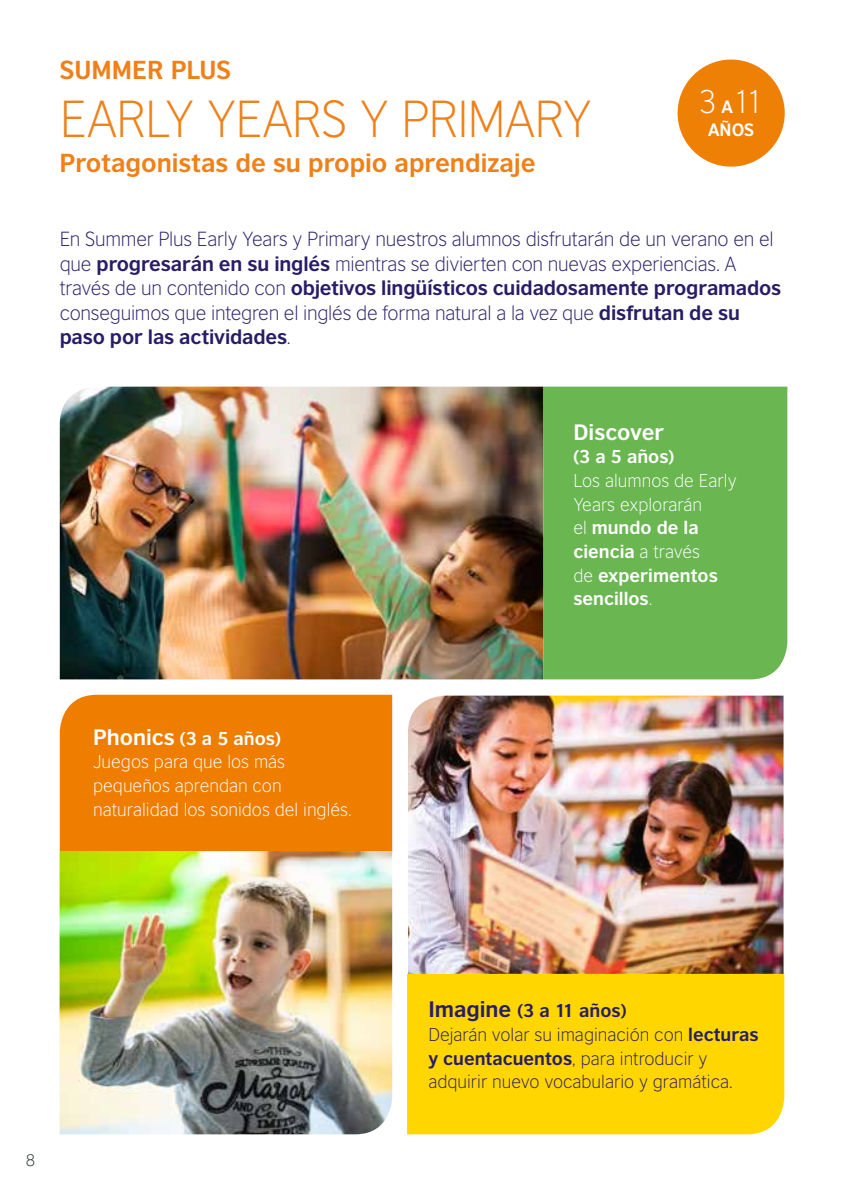
<style>
.page{position:relative;width:844px;height:1191px;background:#fff}
.page>*{position:absolute;margin:0;border:0;box-sizing:border-box;transform-origin:0 0}
.t1{font:300 49px "British Council Sans";letter-spacing:-.025em;color:#f08018}
.t2{font:300 30.8px "British Council Sans";color:#fff}
.t3{font:700 24.5px "British Council Sans";color:#f08018}
.t4{font:700 21px "British Council Sans";color:#fff}
.t5{font:300 19.25px/24.5px "British Council Sans";letter-spacing:-.015em;color:#281d67}
.t6{font:300 17.5px/23.6px "British Council Sans";color:#fff}
.t7{font:300 17.5px/23.6px "British Council Sans";color:#281d67}
.t8{font:700 17.5px "British Council Sans";color:#fff}
.t9{font:700 16.8px "British Council Sans";color:#fff}
.t10{font:300 15.75px "British Council Sans";color:#30383a}
.s1{font-weight:700;font-size:16.8px}
.s2{font-weight:700}
.s3{font-weight:700;font-size:21px}
</style>
<div class="page">
<img style="left:60px;top:851px;width:332px;height:283px">
<div style="left:677px;top:60px;width:107px;height:107px;background:#ef7d00;border-radius:50%"></div>
<img style="left:60px;top:386px;width:483px;height:293px">
<div style="left:407px;top:974px;width:377px;height:160px;background:#ffd600"></div>
<div style="left:60px;top:694px;width:332px;height:157px;background:#ef7d00"></div>
<div style="left:543px;top:386px;width:244px;height:293px;background:#6ab651"></div>
<img style="left:408px;top:695px;width:375px;height:279px">
<p class="t3" style="left:60px;top:55px;width:173px">SUMMER PLUS</p>
<h1 class="t1" style="left:60px;top:91px;width:534px">EARLY YEARS Y PRIMARY</h1>
<p class="t3" style="left:60px;top:148px;width:477px">Protagonistas de su propio aprendizaje</p>
<h2 class="t2" style="left:698px;top:85px;width:67px">3 <span class="s1">A</span>11</h2>
<p class="t9" style="left:708px;top:119px;width:48px">AÑOS</p>
<p class="t5" style="left:60px;top:227px;width:722px">En Summer Plus Early Years y Primary nuestros alumnos disfrutarán de un verano en el que <span class="s2">progresarán en su inglés</span> mientras se divierten con nuevas experiencias. A través de un contenido con <span class="s2">objetivos lingüísticos cuidadosamente programados </span>conseguimos que integren el inglés de forma natural a la vez que <span class="s2">disfrutan de su paso por las actividades</span>.</p>
<p class="t6" style="left:93px;top:726px;width:260px"><span class="s3">Phonics</span> <span class="s2">(3 a 5 años)<br></span>Juegos para que los más pequeños aprendan con naturalidad los sonidos del inglés.</p>
<p class="t4" style="left:573px;top:419px;width:92px">Discover</p>
<p class="t8" style="left:573px;top:446px;width:102px">(3 a 5 años)</p>
<p class="t6" style="left:573px;top:469px;width:165px">Los alumnos de Early<br>Years explorarán<br>el <span class="s2">mundo de la ciencia</span> a través<br>de <span class="s2">experimentos sencillos</span>.</p>
<p class="t10" style="left:26px;top:1151px;width:11px">8</p>
<p class="t7" style="left:428px;top:999px;width:332px"><span class="s3">Imagine</span> <span class="s2">(3 a 11 años)<br></span>Dejarán volar su imaginación con <span class="s2">lecturas y cuentacuentos</span>, para introducir y adquirir nuevo vocabulario y gramática.</p>
</div>
